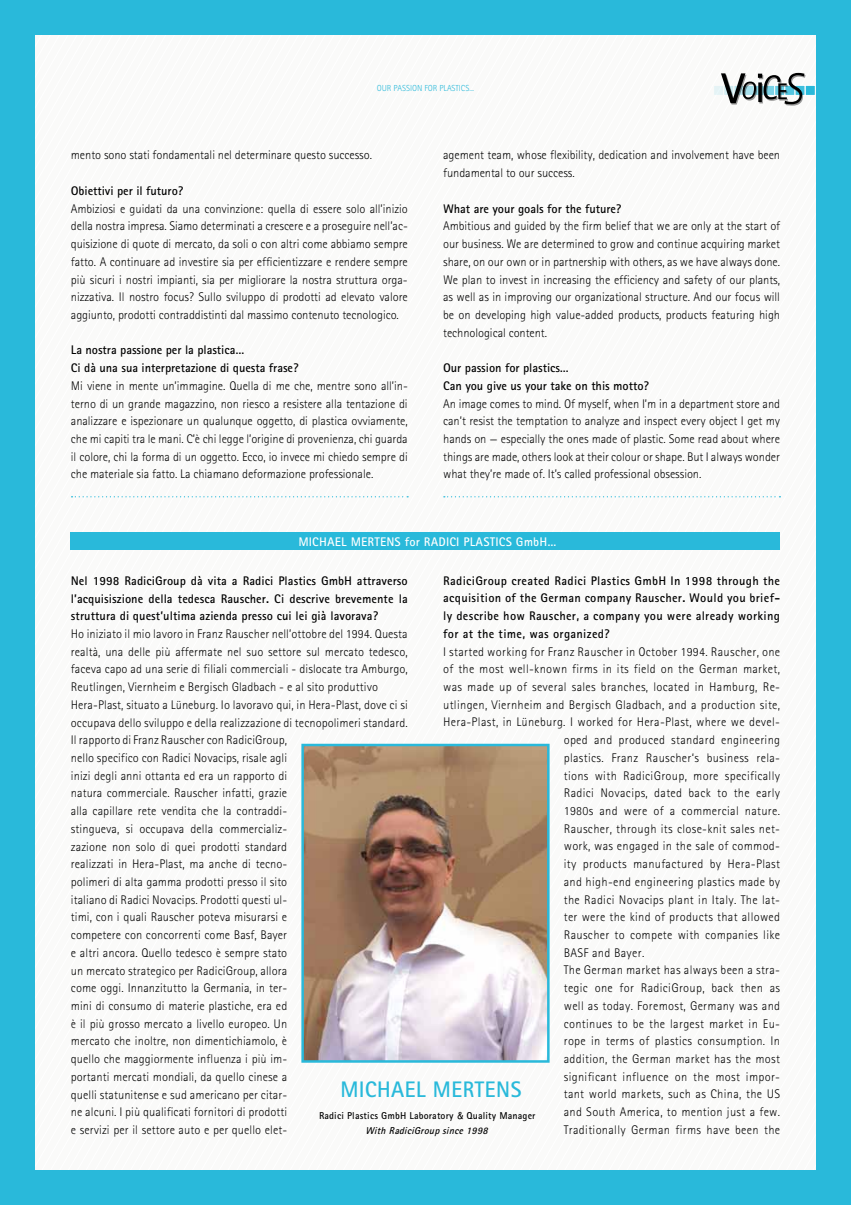
<style>
.page{position:relative;width:851px;height:1205px;background:#fff}
.page>*{position:absolute;margin:0;border:0;box-sizing:border-box;transform-origin:0 0}
.t1{font:800 22.5px "Radici Group";letter-spacing:.01em;color:#29b9da}
.t2{font:300 12.5px/17.8px "Radici Group";letter-spacing:.01em;color:#000;text-align:justify}
.t3{font:300 12.5px "Radici Group";letter-spacing:.03em;color:#000}
.t4{font:800 12.5px/17.8px "Radici Group";color:#000}
.t5{font:800 12.5px "Radici Group";letter-spacing:.02em;color:#fff}
.t6{font:800 10px "Radici Group";letter-spacing:.02em;color:#000}
.t7{font:italic 700 10px "Radici Group";letter-spacing:.02em;color:#000}
.t8{font:300 8.75px "Radici Group";color:#29b9da}
</style>
<div class="page">
<div style="left:0;top:0;width:850px;height:1205px;background:#29b9da"></div>
<div style="left:408px;top:35px;width:12px;height:1134px;background:#fafaf9"></div>
<div style="left:420px;top:35px;width:17px;height:1134px;background:#fafaf9"></div>
<div style="left:35px;top:35px;width:373px;height:1134px;background:#fafaf9"></div>
<div style="left:444px;top:35px;width:371px;height:1134px;background:#fafaf9"></div>
<div style="left:71px;top:532px;width:709px;height:17px;background:#29b9da"></div>
<img style="left:304px;top:747px;width:242px;height:312px">
<div style="left:301px;top:744px;width:248px;height:318px;border:2px solid #29b9da"></div>
<p class="t8" style="left:377px;top:83px;width:99px">OUR PASSION FOR PLASTICS...</p>
<p class="t2" style="left:71px;top:146px;width:302px">mento sono stati fondamentali nel determinare questo successo.</p>
<p class="t4" style="left:71px;top:182px;width:114px">Obiettivi per il futuro?</p>
<p class="t2" style="left:71px;top:200px;width:338px">Ambiziosi e guidati da una convinzione: quella di essere solo all’inizio della nostra impresa. Siamo determinati a crescere e a proseguire nell’ac&shy;quisizione di quote di mercato, da soli o con altri come abbiamo sempre fatto. A continuare ad investire sia per efficientizzare e rendere sempre più sicuri i nostri impianti, sia per migliorare la nostra struttura orga&shy;nizzativa. Il nostro focus? Sullo sviluppo di prodotti ad elevato valore aggiunto, prodotti contraddistinti dal massimo contenuto tecnologico.</p>
<p class="t4" style="left:71px;top:341px;width:229px">La nostra passione per la plastica…<br>Ci dà una sua interpretazione di questa frase?</p>
<p class="t2" style="left:71px;top:377px;width:338px">Mi viene in mente un’immagine. Quella di me che, mentre sono all’in&shy;terno di un grande magazzino, non riesco a resistere alla tentazione di analizzare e ispezionare un qualunque oggetto, di plastica ovviamente, che mi capiti tra le mani. C’è chi legge l’origine di provenienza, chi guarda il colore, chi la forma di un oggetto. Ecco, io invece mi chiedo sempre di che materiale sia fatto. La chiamano deformazione professionale.</p>
<p class="t2" style="left:443px;top:146px;width:338px">agement team, whose flexibility, dedication and involvement have been fundamental to our success.</p>
<p class="t4" style="left:443px;top:199px;width:180px">What are your goals for the future?</p>
<p class="t2" style="left:443px;top:217px;width:338px">Ambitious and guided by the firm belief that we are only at the start of our business. We are determined to grow and continue acquiring market share, on our own or in partnership with others, as we have always done.<br>We plan to invest in increasing the efficiency and safety of our plants, as well as in improving our organizational structure. And our focus will be on developing high value-added products, products featuring high technological content.</p>
<p class="t4" style="left:443px;top:359px;width:207px">Our passion for plastics…<br>Can you give us your take on this motto?</p>
<p class="t2" style="left:443px;top:394px;width:338px">An image comes to mind. Of myself, when I’m in a department store and can’t resist the temptation to analyze and inspect every object I get my hands on — especially the ones made of plastic. Some read about where things are made, others look at their colour or shape. But I always wonder what they’re made of. It’s called professional obsession.</p>
<p class="t5" style="left:298px;top:534px;width:259px">MICHAEL MERTENS for RADICI PLASTICS GmbH…</p>
<p class="t4" style="left:71px;top:571px;width:338px;text-align:justify">Nel 1998 RadiciGroup dà vita a Radici Plastics GmbH attraverso l’acquisiszione della tedesca Rauscher. Ci descrive brevemente la struttura di quest’ultima azienda presso cui lei già lavorava?</p>
<p class="t2" style="left:71px;top:625px;width:338px;text-align:left">Ho iniziato il mio lavoro in Franz Rauscher nell’ottobre del 1994. Questa realtà, una delle più affermate nel suo settore sul mercato tedesco, faceva capo ad una serie di filiali commerciali - dislocate tra Amburgo, Reutlingen, Viernheim e Bergisch Gladbach - e al sito produttivo Hera-Plast, situato a Lüneburg. Io lavoravo qui, in Hera-Plast, dove ci si occupava dello sviluppo e della realizzazione di tecnopolimeri standard.<br>Il rapporto di Franz Rauscher con RadiciGroup,<br>nello specifico con Radici Novacips, risale agli<br>inizi degli anni ottanta ed era un rapporto di<br>natura commerciale. Rauscher infatti, grazie<br>alla capillare rete vendita che la contraddi-<br>stingueva, si occupava della commercializ-<br>zazione non solo di quei prodotti standard<br>realizzati in Hera-Plast, ma anche di tecno-<br>polimeri di alta gamma prodotti presso il sito<br>italiano di Radici Novacips. Prodotti questi ul-<br>timi, con i quali Rauscher poteva misurarsi e<br>competere con concorrenti come Basf, Bayer<br>e altri ancora. Quello tedesco è sempre stato<br>un mercato strategico per RadiciGroup, allora<br>come oggi. Innanzitutto la Germania, in ter-<br>mini di consumo di materie plastiche, era ed<br>è il più grosso mercato a livello europeo. Un<br>mercato che inoltre, non dimentichiamolo, è<br>quello che maggiormente influenza i più im-<br>portanti mercati mondiali, da quello cinese a<br>quelli statunitense e sud americano per citar-<br>ne alcuni. I più qualificati fornitori di prodotti<br>e servizi per il settore auto e per quello elet-</p>
<p class="t4" style="left:443px;top:571px;width:338px;text-align:justify">RadiciGroup created Radici Plastics GmbH In 1998 through the acquisition of the German company Rauscher. Would you brief&shy;ly describe how Rauscher, a company you were already working for at the time, was organized?</p>
<p class="t3" style="left:443px;top:644px;width:338px">I started working for Franz Rauscher in October 1994. Rauscher, one</p>
<p class="t3" style="left:443px;top:662px;width:338px">of the most well-known firms in its field on the German market,</p>
<p class="t3" style="left:443px;top:679px;width:338px">was made up of several sales branches, located in Hamburg, Re-</p>
<p class="t3" style="left:443px;top:697px;width:338px">utlingen, Viernheim and Bergisch Gladbach, and a production site,</p>
<p class="t3" style="left:443px;top:715px;width:338px">Hera-Plast, in Lüneburg. I worked for Hera-Plast, where we devel-</p>
<p class="t3" style="left:563px;top:733px;width:218px">oped and produced standard engineering</p>
<p class="t3" style="left:563px;top:750px;width:218px">plastics. Franz Rauscher‘s business rela-</p>
<p class="t3" style="left:563px;top:768px;width:218px">tions with RadiciGroup, more specifically</p>
<p class="t3" style="left:563px;top:786px;width:218px">Radici Novacips, dated back to the early</p>
<p class="t3" style="left:563px;top:803px;width:218px">1980s and were of a commercial nature.</p>
<p class="t3" style="left:563px;top:821px;width:218px">Rauscher, through its close-knit sales net-</p>
<p class="t3" style="left:563px;top:839px;width:218px">work, was engaged in the sale of commod-</p>
<p class="t3" style="left:563px;top:857px;width:218px">ity products manufactured by Hera-Plast</p>
<p class="t3" style="left:563px;top:874px;width:218px">and high-end engineering plastics made by</p>
<p class="t3" style="left:563px;top:892px;width:218px">the Radici Novacips plant in Italy. The lat-</p>
<p class="t3" style="left:563px;top:910px;width:218px">ter were the kind of products that allowed</p>
<p class="t3" style="left:563px;top:927px;width:218px">Rauscher to compete with companies like</p>
<p class="t3" style="left:563px;top:945px;width:82px">BASF and Bayer.</p>
<p class="t3" style="left:563px;top:963px;width:218px">The German market has always been a stra-</p>
<p class="t3" style="left:563px;top:981px;width:218px">tegic one for RadiciGroup, back then as</p>
<p class="t3" style="left:563px;top:998px;width:218px">well as today. Foremost, Germany was and</p>
<p class="t3" style="left:563px;top:1016px;width:218px">continues to be the largest market in Eu-</p>
<p class="t3" style="left:563px;top:1034px;width:218px">rope in terms of plastics consumption. In</p>
<p class="t3" style="left:563px;top:1051px;width:218px">addition, the German market has the most</p>
<p class="t3" style="left:563px;top:1069px;width:218px">significant influence on the most impor-</p>
<p class="t3" style="left:563px;top:1087px;width:218px">tant world markets, such as China, the US</p>
<p class="t3" style="left:563px;top:1105px;width:218px">and South America, to mention just a few.</p>
<p class="t3" style="left:563px;top:1122px;width:218px">Traditionally German firms have been the</p>
<h1 class="t1" style="left:340px;top:1075px;width:183px">MICHAEL MERTENS</h1>
<p class="t6" style="left:319px;top:1109px;width:218px">Radici Plastics GmbH Laboratory &amp; Quality Manager</p>
<p class="t7" style="left:366px;top:1124px;width:124px">With RadiciGroup since 1998</p>
</div>
